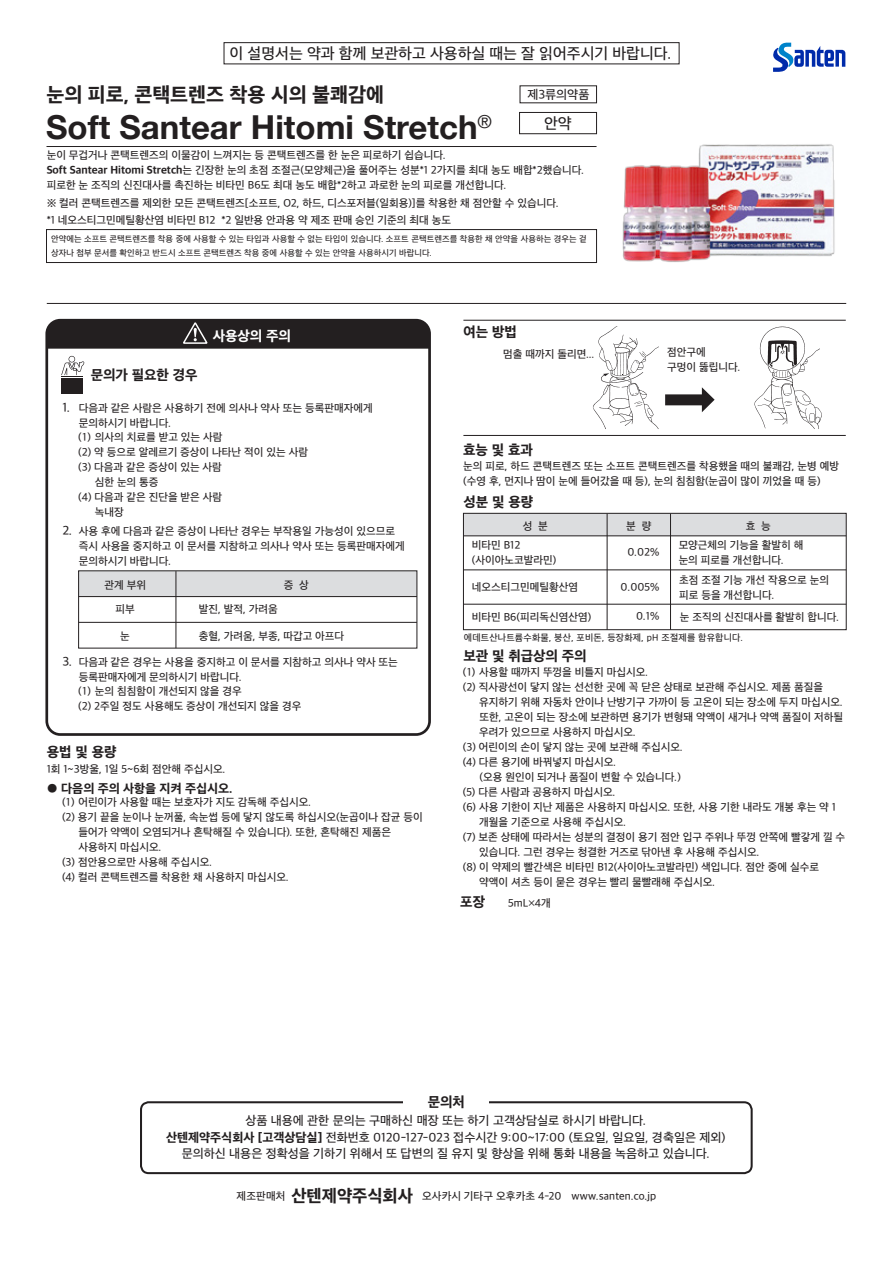
<style>
.page{position:relative;width:893px;height:1263px;background:#fff}
.page>*{position:absolute;margin:0;border:0;box-sizing:border-box;transform-origin:0 0}
.t1{font:700 33px "Helvetica Neue";color:#231f20}
.t2{font:19.5px "MPSD Gothic Neo 1 Koc EB";color:#231f20}
.t3{font:15px "MPSD Gothic Neo 1 Koc M";color:#231f20}
.t4{font:13.5px "MPSD Gothic Neo 1 Koc EB";color:#231f20}
.t5{font:13.5px "MPSD Gothic Neo 1 Koc EB";color:#fff}
.t6{font:12px/16.5px "MPSD Gothic Neo 1 Koc M";color:#231f20;text-align:center}
.t7{font:12px "MPSD Gothic Neo 1 Koc EB";color:#231f20}
.t8{font:10.5px/15px "MPSD Gothic Neo 1 Koc M";color:#231f20}
.t9{font:9px "MPSD Gothic Neo 1 Koc M";letter-spacing:.025em;color:#231f20}
.t10{font:8.25px/13.5px "MPSD Gothic Neo 1 Koc M";letter-spacing:.01em;color:#231f20}
.s1{font-family:"MPSD Gothic Neo 1 Koc EB"}
.s2{font-size:12px}
.s3{font-family:"MPSD Gothic Neo 1 Koc EB";font-size:16.5px}
</style>
<div class="page">
<img style="left:622px;top:144px;width:213px;height:118px">
<svg style="left:773px;top:42px;width:72px;height:30px"></svg>
<div style="left:224px;top:42px;width:455px;height:22px;border:1px solid #231f20"></div>
<div style="left:140px;top:1101px;width:613px;height:73px;border:2px solid #231f20;border-radius:8px"></div>
<div style="left:404px;top:1092px;width:85px;height:21px;background:#fff"></div>
<div style="left:519px;top:112px;width:78px;height:22px;border:1px solid #231f20"></div>
<div style="left:463px;top:513px;width:383px;height:23px;background:#dcdddf"></div>
<hr style="left:47px;top:303px;width:799px;height:1px;background:#231f20">
<hr style="left:46px;top:146px;width:551px;height:1px;background:#231f20">
<hr style="left:463px;top:569px;width:383px;height:1px;background:#231f20">
<hr style="left:463px;top:604px;width:383px;height:1px;background:#231f20">
<hr style="left:607px;top:514px;width:1px;height:116px;background:#231f20">
<hr style="left:670px;top:514px;width:1px;height:116px;background:#231f20">
<div style="left:463px;top:513px;width:383px;height:117px;border:1px solid #231f20"></div>
<hr style="left:463px;top:535px;width:383px;height:1px;background:#231f20">
<hr style="left:463px;top:320px;width:383px;height:1px;background:#231f20">
<hr style="left:463px;top:435px;width:383px;height:1px;background:#231f20">
<svg style="left:665px;top:387px;width:50px;height:25px"></svg>
<svg style="left:593px;top:326px;width:66px;height:103px"></svg>
<svg style="left:754px;top:327px;width:68px;height:102px"></svg>
<div style="left:46px;top:229px;width:551px;height:34px;border:1px solid #231f20"></div>
<div style="left:45px;top:319px;width:386px;height:417px;border:3px solid #231f20;border-radius:13px"></div>
<div style="left:47px;top:320px;width:383px;height:29px;background:#231f20"></div>
<div style="left:79px;top:571px;width:338px;height:26px;background:#dcdddf"></div>
<hr style="left:79px;top:596px;width:338px;height:1px;background:#231f20">
<hr style="left:79px;top:622px;width:338px;height:1px;background:#231f20">
<hr style="left:176px;top:571px;width:1px;height:77px;background:#231f20">
<div style="left:61px;top:378px;width:22px;height:16px;background:#231f20"></div>
<svg style="left:61px;top:356px;width:23px;height:21px"></svg>
<h3 class="t3" style="left:230px;top:45px;width:443px">이 설명서는 약과 함께 보관하고 사용하실 때는 잘 읽어주시기 바랍니다.</h3>
<p class="t6" style="left:527px;top:86px;width:64px">제3류의약품</p>
<h2 class="t2" style="left:46px;top:84px;width:339px">눈의 피로, 콘택트렌즈 착용 시의 불쾌감에</h2>
<h1 class="t1" style="left:46px;top:102px;width:447px">Soft Santear Hitomi Stretch<sup>®</sup></h1>
<h3 class="t3" style="left:544px;top:115px;width:29px">안약</h3>
<p class="t8" style="left:47px;top:147px;width:539px">눈이 무겁거나 콘택트렌즈의 이물감이 느껴지는 등 콘택트렌즈를 한 눈은 피로하기 쉽습니다.<br><span class="s1">Soft Santear Hitomi Stretch</span>는 긴장한 눈의 초점 조절근(모양체근)을 풀어주는 성분*1 2가지를 최대 농도 배합*2했습니다. 피로한 눈 조직의 신진대사를 촉진하는 비타민 B6도 최대 농도 배합*2하고 과로한 눈의 피로를 개선합니다.</p>
<p class="t8" style="left:47px;top:195px;width:514px;line-height:16.5px">※ 컬러 콘택트렌즈를 제외한 모든 콘택트렌즈[소프트, O2, 하드, 디스포저블(일회용)]를 착용한 채 점안할 수 있습니다. *1 네오스티그민메틸황산염 비타민 B12 *2 일반용 안과용 약 제조 판매 승인 기준의 최대 농도</p>
<p class="t10" style="left:51px;top:232px;width:537px">안약에는 소프트 콘택트렌즈를 착용 중에 사용할 수 있는 타입과 사용할 수 없는 타입이 있습니다. 소프트 콘택트렌즈를 착용한 채 안약을 사용하는 경우는 겉 상자나 첨부 문서를 확인하고 반드시 소프트 콘택트렌즈 착용 중에 사용할 수 있는 안약을 사용하시기 바랍니다.</p>
<p class="t4" style="left:91px;top:367px;width:108px">문의가 필요한 경우</p>
<p class="t5" style="left:213px;top:328px;width:80px">사용상의 주의</p>
<p class="t8" style="left:79px;top:400px;width:296px;text-indent:-16px"><span class="s2">1.</span> 다음과 같은 사람은 사용하기 전에 의사나 약사 또는 등록판매자에게 문의하시기 바랍니다.</p>
<p class="t8" style="left:78px;top:429px;width:146px">(1) 의사의 치료를 받고 있는 사람</p>
<p class="t8" style="left:78px;top:444px;width:231px">(2) 약 등으로 알레르기 증상이 나타난 적이 있는 사람</p>
<p class="t8" style="left:78px;top:459px;width:145px">(3) 다음과 같은 증상이 있는 사람</p>
<p class="t8" style="left:95px;top:474px;width:65px">심한 눈의 통증</p>
<p class="t8" style="left:78px;top:489px;width:145px">(4) 다음과 같은 진단을 받은 사람</p>
<p class="t8" style="left:95px;top:504px;width:30px">녹내장</p>
<p class="t8" style="left:79px;top:523px;width:327px;text-indent:-16px"><span class="s2">2.</span> 사용 후에 다음과 같은 증상이 나타난 경우는 부작용일 가능성이 있으므로 즉시 사용을 중지하고 이 문서를 지참하고 의사나 약사 또는 등록판매자에게 문의하시기 바랍니다.</p>
<p class="t8" style="left:105px;top:577px;width:43px">관계 부위</p>
<p class="t8" style="left:284px;top:577px;width:27px">증 상</p>
<p class="t8" style="left:115px;top:601px;width:21px">피부</p>
<p class="t8" style="left:199px;top:601px;width:80px">발진, 발적, 가려움</p>
<p class="t8" style="left:120px;top:628px;width:11px">눈</p>
<p class="t8" style="left:199px;top:628px;width:147px">충혈, 가려움, 부종, 따갑고 아프다</p>
<p class="t8" style="left:79px;top:654px;width:321px;text-indent:-16px"><span class="s2">3.</span> 다음과 같은 경우는 사용을 중지하고 이 문서를 지참하고 의사나 약사 또는 등록판매자에게 문의하시기 바랍니다.</p>
<p class="t8" style="left:78px;top:684px;width:225px">(1) 눈의 침침함이 개선되지 않을 경우<br>(2) 2주일 정도 사용해도 증상이 개선되지 않을 경우</p>
<p class="t4" style="left:47px;top:745px;width:71px">용법 및 용량</p>
<p class="t7" style="left:47px;top:781px;width:187px">● 다음의 주의 사항을 지켜 주십시오.</p>
<p class="t8" style="left:47px;top:761px;width:180px">1회 1~3방울, 1일 5~6회 점안해 주십시오.</p>
<p class="t8" style="left:62px;top:794px;width:251px">(1) 어린이가 사용할 때는 보호자가 지도 감독해 주십시오.</p>
<p class="t8" style="left:62px;top:809px;width:362px">(2) 용기 끝을 눈이나 눈꺼풀, 속눈썹 등에 닿지 않도록 하십시오(눈곱이나 잡균 등이</p>
<p class="t8" style="left:78px;top:824px;width:314px">들어가 약액이 오염되거나 혼탁해질 수 있습니다). 또한, 혼탁해진 제품은</p>
<p class="t8" style="left:78px;top:839px;width:84px">사용하지 마십시오.</p>
<p class="t8" style="left:62px;top:854px;width:152px">(3) 점안용으로만 사용해 주십시오.</p>
<p class="t8" style="left:62px;top:869px;width:228px">(4) 컬러 콘택트렌즈를 착용한 채 사용하지 마십시오.</p>
<p class="t4" style="left:463px;top:324px;width:55px">여는 방법</p>
<p class="t8" style="left:503px;top:346px;width:93px">멈출 때까지 돌리면...</p>
<p class="t8" style="left:667px;top:344px;width:75px">점안구에<br>구멍이 뚫립니다.</p>
<p class="t4" style="left:463px;top:443px;width:71px">효능 및 효과</p>
<p class="t8" style="left:463px;top:458px;width:377px">눈의 피로, 하드 콘택트렌즈 또는 소프트 콘택트렌즈를 착용했을 때의 불쾌감, 눈병 예방 (수영 후, 먼지나 땀이 눈에 들어갔을 때 등), 눈의 침침함(눈곱이 많이 끼었을 때 등)</p>
<p class="t4" style="left:463px;top:494px;width:71px">성분 및 용량</p>
<p class="t8" style="left:523px;top:518px;width:27px">성 분</p>
<p class="t8" style="left:626px;top:518px;width:27px">분 량</p>
<p class="t8" style="left:472px;top:537px;width:86px">비타민 B12 (사이아노코발라민)</p>
<p class="t8" style="left:627px;top:544px;width:33px">0.02%</p>
<p class="t8" style="left:472px;top:580px;width:108px">네오스티그민메틸황산염</p>
<p class="t8" style="left:621px;top:579px;width:40px">0.005%</p>
<p class="t8" style="left:472px;top:609px;width:121px">비타민 B6(피리독신염산염)</p>
<p class="t8" style="left:636px;top:608px;width:25px">0.1%</p>
<p class="t8" style="left:746px;top:518px;width:27px">효 능</p>
<p class="t8" style="left:679px;top:537px;width:126px">모양근체의 기능을 활발히 해 눈의 피로를 개선합니다.</p>
<p class="t8" style="left:679px;top:572px;width:151px">초점 조절 기능 개선 작용으로 눈의 피로 등을 개선합니다.</p>
<p class="t8" style="left:680px;top:609px;width:161px">눈 조직의 신진대사를 활발히 합니다.</p>
<p class="t9" style="left:464px;top:632px;width:281px">에데트산나트륨수화물, 붕산, 포비돈, 등장화제, pH 조절제를 함유합니다.</p>
<p class="t4" style="left:463px;top:649px;width:125px">보관 및 취급상의 주의</p>
<p class="t8" style="left:463px;top:664px;width:187px">(1) 사용할 때까지 뚜껑을 비틀지 마십시오.</p>
<p class="t8" style="left:463px;top:679px;width:362px">(2) 직사광선이 닿지 않는 선선한 곳에 꼭 닫은 상태로 보관해 주십시오. 제품 품질을</p>
<p class="t8" style="left:479px;top:694px;width:365px">유지하기 위해 자동차 안이나 난방기구 가까이 등 고온이 되는 장소에 두지 마십시오.</p>
<p class="t8" style="left:480px;top:709px;width:365px">또한, 고온이 되는 장소에 보관하면 용기가 변형돼 약액이 새거나 약액 품질이 저하될</p>
<p class="t8" style="left:479px;top:724px;width:158px">우려가 있으므로 사용하지 마십시오.</p>
<p class="t8" style="left:463px;top:739px;width:221px">(3) 어린이의 손이 닿지 않는 곳에 보관해 주십시오.</p>
<p class="t8" style="left:463px;top:754px;width:155px">(4) 다른 용기에 바꿔넣지 마십시오.</p>
<p class="t8" style="left:480px;top:769px;width:203px">(오용 원인이 되거나 품질이 변할 수 있습니다.)</p>
<p class="t8" style="left:463px;top:784px;width:154px">(5) 다른 사람과 공용하지 마십시오.</p>
<p class="t8" style="left:463px;top:799px;width:375px">(6) 사용 기한이 지난 제품은 사용하지 마십시오. 또한, 사용 기한 내라도 개봉 후는 약 1</p>
<p class="t8" style="left:479px;top:814px;width:148px">개월을 기준으로 사용해 주십시오.</p>
<p class="t8" style="left:463px;top:829px;width:384px">(7) 보존 상태에 따라서는 성분의 결정이 용기 점안 입구 주위나 뚜껑 안쪽에 빨갛게 낄 수</p>
<p class="t8" style="left:479px;top:844px;width:282px">있습니다. 그런 경우는 청결한 거즈로 닦아낸 후 사용해 주십시오.</p>
<p class="t8" style="left:463px;top:859px;width:358px">(8) 이 약제의 빨간색은 비타민 B12(사이아노코발라민) 색입니다. 점안 중에 실수로</p>
<p class="t8" style="left:479px;top:874px;width:237px">약액이 셔츠 등이 묻은 경우는 빨리 물빨래해 주십시오.</p>
<p class="t4" style="left:460px;top:894px;width:26px">포장</p>
<p class="t8" style="left:508px;top:895px;width:44px">5mL×4개</p>
<p class="t4" style="left:428px;top:1095px;width:39px">문의처</p>
<p class="t6" style="left:166px;top:1112px;width:561px">상품 내용에 관한 문의는 구매하신 매장 또는 하기 고객상담실로 하시기 바랍니다.<br><span class="s1">산텐제약주식회사 [고객상담실]</span> 전화번호 0120-127-023 접수시간 9:00~17:00 (토요일, 일요일, 경축일은 제외) 문의하신 내용은 정확성을 기하기 위해서 또 답변의 질 유지 및 향상을 위해 통화 내용을 녹음하고 있습니다.</p>
<p class="t8" style="left:237px;top:1188px;width:421px">제조판매처 <span class="s3">산텐제약주식회사</span> 오사카시 기타구 오후카초 4-20　www.santen.co.jp</p>
</div>
